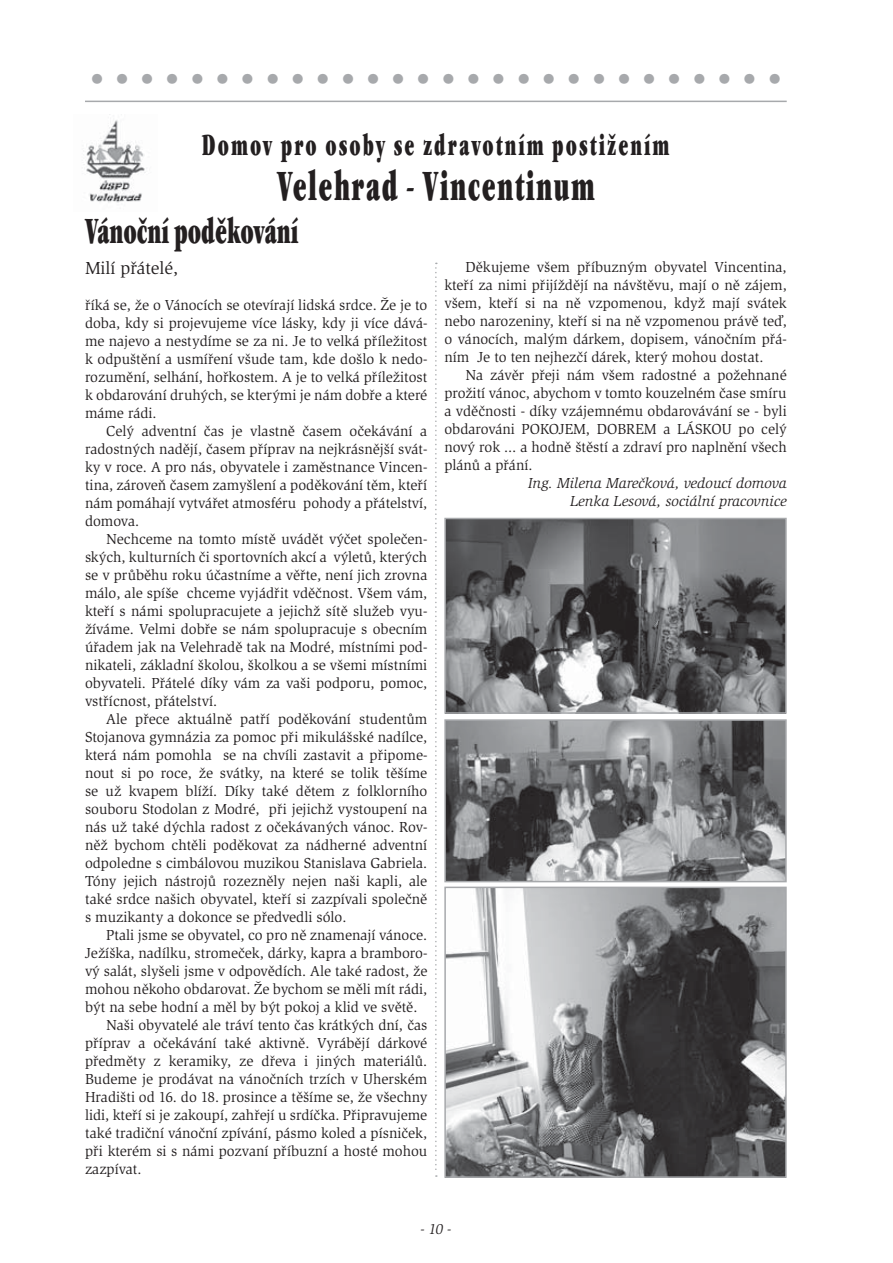
<style>
.page{position:relative;width:893px;height:1263px;background:#fff}
.page>*{position:absolute;margin:0;border:0;box-sizing:border-box;transform-origin:0 0}
.t1{font:42px "Garamond Itc TCE Ultr Cond";letter-spacing:.05em;color:#231f20;scale:.7 1}
.t2{font:36px "Eckmann DCE";color:#a7a9ac}
.t3{font:36px "Garamond Itc TCE Ultr Cond";color:#231f20;scale:.7 1}
.t4{font:30px "Garamond Itc TCE Ultr Cond";letter-spacing:.1em;color:#231f20;scale:.7 1}
.t5{font:18px "Slimbach Itc TCE";color:#231f20}
.t6{font:15px/18px "Slimbach Itc TCE";color:#231f20;text-align:justify}
.t7{font:italic 15px/18px "Slimbach Itc TCE";color:#231f20;text-align:right}
</style>
<div class="page">
<hr style="left:85px;top:101px;width:702px;height:1px;background:#a7a9ac">
<img style="left:83px;top:120px;width:63px;height:83px">
<img style="left:447px;top:521px;width:337px;height:190px">
<div style="left:444px;top:518px;width:343px;height:196px;border:2px solid #a7a9ac"></div>
<img style="left:447px;top:722px;width:337px;height:157px">
<div style="left:444px;top:719px;width:343px;height:163px;border:2px solid #a7a9ac"></div>
<img style="left:447px;top:890px;width:337px;height:285px">
<div style="left:444px;top:887px;width:343px;height:291px;border:2px solid #a7a9ac"></div>
<svg style="left:435px;top:263px;width:2px;height:914px"></svg>
<h2 class="t2" style="left:85px;top:65px;width:703px">••••••••••••••••••••••••••••</h2>
<h3 class="t4" style="left:202px;top:132px;width:669px">Domov pro osoby se zdravotním postižením</h3>
<h1 class="t1" style="left:277px;top:167px;width:455px">Velehrad - Vincentinum</h1>
<h2 class="t3" style="left:85px;top:215px;width:306px">Vánoční poděkování</h2>
<p class="t5" style="left:85px;top:259px;width:95px">Milí přátelé,</p>
<p class="t6" style="left:85px;top:297px;width:344px">říká se, že o Vánocích se otevírají lidská srdce. Že je to doba, kdy si projevujeme více lásky, kdy ji více dává&shy;me najevo a nestydíme se za ni. Je to velká příležitost k odpuštění a usmíření všude tam, kde došlo k nedo&shy;rozumění, selhání, hořkostem. A je to velká příležitost k obdarování druhých, se kterými je nám dobře a které máme rádi.</p>
<p class="t6" style="left:85px;top:423px;width:344px;text-indent:21px">Celý adventní čas je vlastně časem očekávání a radostných nadějí, časem příprav na nejkrásnější svát&shy;ky v roce. A pro nás, obyvatele i zaměstnance Vincen&shy;tina, zároveň časem zamyšlení a poděkování těm, kteří nám pomáhají vytvářet atmosféru pohody a přátelství, domova.</p>
<p class="t6" style="left:85px;top:531px;width:344px;text-indent:21px">Nechceme na tomto místě uvádět výčet společen&shy;ských, kulturních či sportovních akcí a výletů, kterých se v průběhu roku účastníme a věřte, není jich zrovna málo, ale spíše chceme vyjádřit vděčnost. Všem vám, kteří s námi spolupracujete a jejichž sítě služeb vyu&shy;žíváme. Velmi dobře se nám spolupracuje s obecním úřadem jak na Velehradě tak na Modré, místními pod&shy;nikateli, základní školou, školkou a se všemi místními obyvateli. Přátelé díky vám za vaši podporu, pomoc, vstřícnost, přátelství.</p>
<p class="t6" style="left:85px;top:711px;width:344px;text-indent:21px">Ale přece aktuálně patří poděkování studentům Stojanova gymnázia za pomoc při mikulášské nadílce, která nám pomohla se na chvíli zastavit a připome&shy;nout si po roce, že svátky, na které se tolik těšíme se už kvapem blíží. Díky také dětem z folklorního souboru Stodolan z Modré, při jejichž vystoupení na nás už také dýchla radost z očekávaných vánoc. Rov&shy;něž bychom chtěli poděkovat za nádherné adventní odpoledne s cimbálovou muzikou Stanislava Gabriela.<br>Tóny jejich nástrojů rozezněly nejen naši kapli, ale také srdce našich obyvatel, kteří si zazpívali společně s muzikanty a dokonce se předvedli sólo.</p>
<p class="t6" style="left:106px;top:927px;width:323px">Ptali jsme se obyvatel, co pro ně znamenají vánoce.</p>
<p class="t6" style="left:85px;top:945px;width:344px">Ježíška, nadílku, stromeček, dárky, kapra a bramboro-</p>
<p class="t6" style="left:85px;top:963px;width:344px">vý salát, slyšeli jsme v odpovědích. Ale také radost, že</p>
<p class="t6" style="left:85px;top:981px;width:344px">mohou někoho obdarovat. Že bychom se měli mít rádi,</p>
<p class="t6" style="left:85px;top:999px;width:334px">být na sebe hodní a měl by být pokoj a klid ve světě.</p>
<p class="t6" style="left:106px;top:1017px;width:323px">Naši obyvatelé ale tráví tento čas krátkých dní, čas</p>
<p class="t6" style="left:85px;top:1035px;width:344px">příprav a očekávání také aktivně. Vyrábějí dárkové</p>
<p class="t6" style="left:85px;top:1053px;width:344px">předměty z keramiky, ze dřeva i jiných materiálů.</p>
<p class="t6" style="left:85px;top:1071px;width:344px">Budeme je prodávat na vánočních trzích v Uherském</p>
<p class="t6" style="left:85px;top:1089px;width:344px">Hradišti od 16. do 18. prosince a těšíme se, že všechny</p>
<p class="t6" style="left:85px;top:1107px;width:344px">lidi, kteří si je zakoupí, zahřejí u srdíčka. Připravujeme</p>
<p class="t6" style="left:85px;top:1125px;width:344px">také tradiční vánoční zpívání, pásmo koled a písniček,</p>
<p class="t6" style="left:85px;top:1143px;width:344px">při kterém si s námi pozvaní příbuzní a hosté mohou</p>
<p class="t6" style="left:85px;top:1161px;width:58px">zazpívat.</p>
<p class="t6" style="left:444px;top:258px;width:344px;text-indent:21px">Děkujeme všem příbuzným obyvatel Vincentina, kteří za nimi přijíždějí na návštěvu, mají o ně zájem, všem, kteří si na ně vzpomenou, když mají svátek nebo narozeniny, kteří si na ně vzpomenou právě teď, o vánocích, malým dárkem, dopisem, vánočním přá&shy;ním Je to ten nejhezčí dárek, který mohou dostat.</p>
<p class="t6" style="left:444px;top:366px;width:344px;text-indent:21px">Na závěr přeji nám všem radostné a požehnané prožití vánoc, abychom v tomto kouzelném čase smíru a vděčnosti - díky vzájemnému obdarovávání se - byli obdarováni POKOJEM, DOBREM a LÁSKOU po celý nový rok … a hodně štěstí a zdraví pro naplnění všech plánů a přání.</p>
<p class="t7" style="left:528px;top:474px;width:260px">Ing. Milena Marečková, vedoucí domova<br>Lenka Lesová, sociální pracovnice</p>
<p class="t7" style="left:420px;top:1220px;width:32px">- 10 -</p>
</div>
